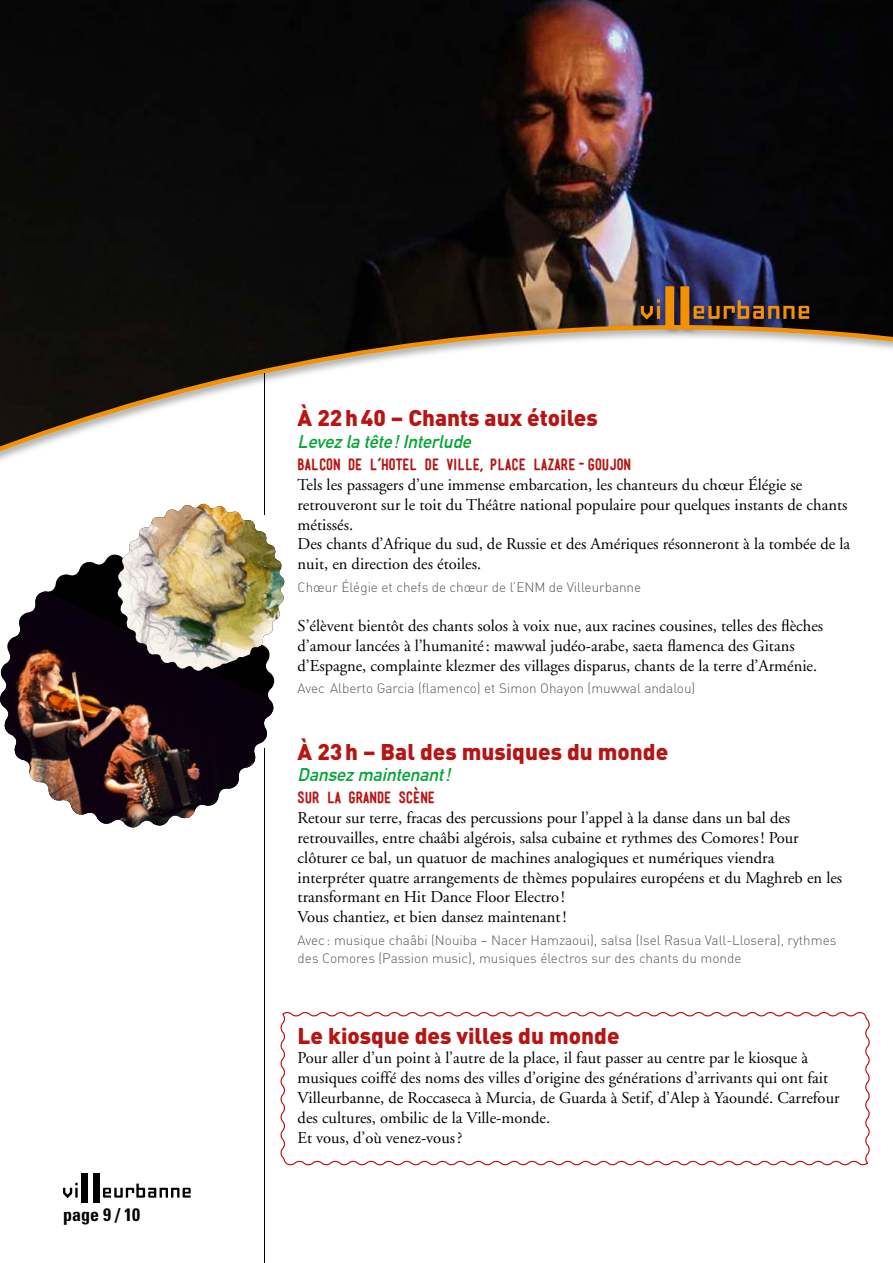
<style>
.page{position:relative;width:893px;height:1263px;background:#fff}
.page>*{position:absolute;margin:0;border:0;box-sizing:border-box;transform-origin:0 0}
.t1{font:900 22.5px "DIN";color:#b61513}
.t2{font:italic 700 18px "DIN Alternate";color:#05a535}
.t3{font:700 condensed 18px "Univers";color:#000}
.t4{font:16.5px/19.8px "Adobe Garamond";color:#000}
.t5{font:700 15px "Mensch";color:#b61513}
.t6{font:13.5px/18px "DIN Light Alternate";color:#565655}
</style>
<div class="page">
<svg style="left:63px;top:1183px;width:15px;height:15px"></svg>
<svg style="left:103px;top:1183px;width:88px;height:14px"></svg>
<div style="left:82px;top:1173px;width:6px;height:29px;background:#000"></div>
<div style="left:93px;top:1173px;width:7px;height:29px;background:#000"></div>
<img style="left:0;top:0;width:893px;height:281px">
<div style="left:0;top:281px;width:315px;height:5px;background:#0d0e09"></div>
<img style="left:315px;top:281px;width:578px;height:5px">
<svg style="left:0;top:286px;width:893px;height:175px"></svg>
<hr style="left:264px;top:373px;width:1px;height:141px;background:#000">
<hr style="left:264px;top:748px;width:1px;height:515px;background:#000">
<svg style="left:281px;top:1012px;width:589px;height:153px"></svg>
<svg style="left:51px;top:554px;width:64px;height:37px;fill:#000"></svg>
<img style="left:0;top:591px;width:275px;height:237px">
<img style="left:115px;top:503px;width:170px;height:170px">
<p class="t3" style="left:63px;top:1203px;width:78px">page 9 / 10</p>
<h1 class="t1" style="left:298px;top:403px;width:302px">À 22 h 40 – Chants aux étoiles</h1>
<p class="t2" style="left:298px;top:428px;width:180px">Levezlatête!Interlude</p>
<p class="t5" style="left:298px;top:454px;width:335px">BALCON DE L’HÔTEL DE VILLE, PLACE LAZARE-GOUJON</p>
<p class="t4" style="left:298px;top:475px;width:554px">Tels les passagers d’une immense embarcation, les chanteurs du chœur Élégie se retrouveront sur le toit du Théâtre national populaire pour quelques instants de chants métissés.<br>Des chants d’Afrique du sud, de Russie et des Amériques résonneront à la tombée de la nuit, en direction des étoiles.</p>
<p class="t6" style="left:298px;top:577px;width:345px">Chœur Élégie et chefs de chœur de l’ENM de Villeurbanne</p>
<p class="t4" style="left:298px;top:616px;width:527px">S’élèvent bientôt des chants solos à voix nue, aux racines cousines, telles des flèches d’amour lancées à l’humanité : mawwal judéo-arabe, saeta flamenca des Gitans d’Espagne, complainte klezmer des villages disparus, chants de la terre d’Arménie.</p>
<p class="t6" style="left:298px;top:679px;width:399px">Avec Alberto Garcia (flamenco) et Simon Ohayon (muwwal andalou)</p>
<h1 class="t1" style="left:298px;top:736px;width:372px">À 23 h – Bal des musiques du monde</h1>
<p class="t2" style="left:298px;top:761px;width:159px">Dansezmaintenant!</p>
<p class="t5" style="left:298px;top:787px;width:139px">SUR LA GRANDE SCÈNE</p>
<p class="t4" style="left:298px;top:808px;width:546px">Retour sur terre, fracas des percussions pour l’appel à la danse dans un bal des retrouvailles, entre chaâbi algérois, salsa cubaine et rythmes des Comores ! Pour clôturer ce bal, un quatuor de machines analogiques et numériques viendra interpréter quatre arrangements de thèmes populaires européens et du Maghreb en les transformant en Hit Dance Floor Electro !<br>Vous chantiez, et bien dansez maintenant !</p>
<p class="t6" style="left:298px;top:930px;width:540px">Avec : musique chaâbi (Nouiba – Nacer Hamzaoui), salsa (Isel Rasua Vall-Llosera), rythmes des Comores (Passion music), musiques électros sur des chants du monde</p>
<h1 class="t1" style="left:298px;top:1020px;width:323px">Le kiosque des villes du monde</h1>
<p class="t4" style="left:298px;top:1048px;width:543px">Pour aller d’un point à l’autre de la place, il faut passer au centre par le kiosque à musiques coiffé des noms des villes d’origine des générations d’arrivants qui ont fait Villeurbanne, de Roccaseca à Murcia, de Guarda à Setif, d’Alep à Yaoundé. Carrefour des cultures, ombilic de la Ville-monde.<br>Et vous, d’où venez-vous ?</p>
</div>
